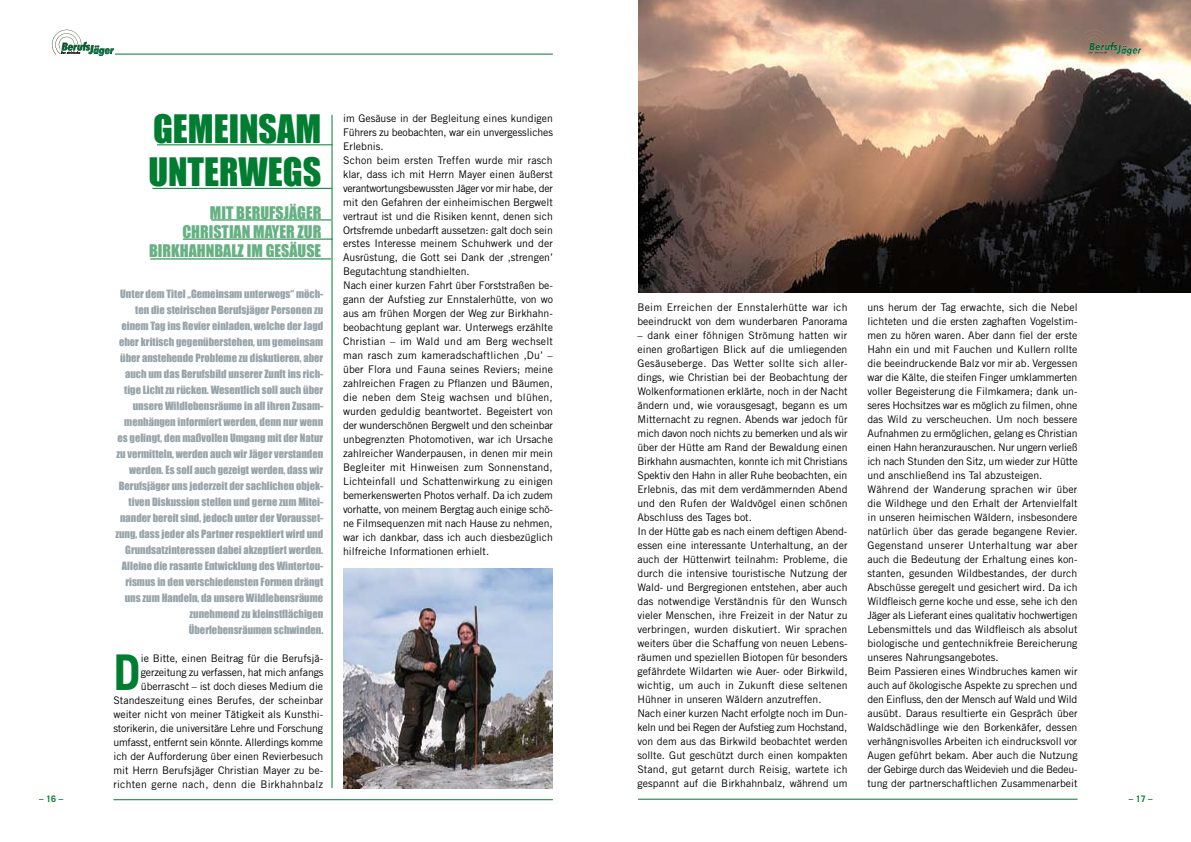
<style>
.page{position:relative;width:1191px;height:842px;background:#fff}
.page>*{position:absolute;margin:0;border:0;box-sizing:border-box;transform-origin:0 0}
.t1{font:700 49.3px "Trade Gothic";color:#007d31}
.t2{font:36px "Impact";color:#007d31}
.t3{font:16px "Impact";color:#66b183}
.t4{font:10.5px/14px "Trade Gothic";color:#000}
.t5{font:10.5px/16px "Impact";color:#97a4ab;text-align:right}
.t6{font:700 9px "Trade Gothic";color:#007d31}
</style>
<div class="page">
<hr style="left:113px;top:799px;width:440px;height:1px;background:#007d31">
<hr style="left:638px;top:799px;width:439px;height:1px;background:#007d31">
<img style="left:638px;top:0;width:553px;height:293px">
<hr style="left:113px;top:54px;width:440px;height:1px;background:#007d31">
<img style="left:52px;top:29px;width:62px;height:28px">
<hr style="left:157px;top:145px;width:175px;height:1px;background:#007d31">
<hr style="left:152px;top:188px;width:180px;height:1px;background:#007d31">
<hr style="left:211px;top:220px;width:120px;height:1px;background:#007d31">
<hr style="left:183px;top:239px;width:149px;height:1px;background:#007d31">
<hr style="left:150px;top:259px;width:181px;height:1px;background:#007d31">
<img style="left:343px;top:569px;width:210px;height:219px">
<hr style="left:332px;top:115px;width:1px;height:673px;background:#007d31">
<img style="left:1079px;top:30px;width:30px;height:24px">
<h2 class="t2" style="left:153px;top:107px;width:37px">Gemei</h2>
<h2 class="t2" style="left:239px;top:107px;width:81px">nsam</h2>
<h2 class="t2" style="left:148px;top:150px;width:76px">unterwegs</h2>
<h3 class="t3" style="left:210px;top:203px;width:96px">mit Berufsjäger</h3>
<h3 class="t3" style="left:182px;top:222px;width:137px">Christian Mayer zur</h3>
<h3 class="t3" style="left:149px;top:241px;width:166px">Bir khahnbalz im Gesäuse</h3>
<p class="t5" style="left:115px;top:285px;width:209px">Unter dem Titel „Gemeinsam unterwegs“ möch&shy;ten die steirischen Berufsjäger Personen zu einem Tag ins Revier einladen, welche der Jagd eher kritisch gegenüberstehen, um gemeinsam über anstehende Probleme zu diskutieren, aber auch um das Berufsbild unserer Zunft ins rich&shy;tige Licht zu rücken. Wesentlich soll auch über unsere Wildlebensräume in all ihren Zusam&shy;menhängen informiert werden, denn nur wenn es gelingt, den maßvollen Umgang mit der Natur zu vermitteln, werden auch wir Jäger verstanden werden. Es soll auch gezeigt werden, dass wir Berufsjäger uns jederzeit der sachlichen objek&shy;tiven Diskussion stellen und gerne zum Mitei&shy;nander bereit sind, jedoch unter der Vorausset&shy;zung, dass jeder als Partner respektiert wird und Grundsatzinteressen dabei akzeptiert werden.<br>Alleine die rasante Entwicklung des Wintertou&shy;rismus in den verschiedensten Formen drängt uns zum Handeln, da unsere Wildlebensräume zunehmend zu kleinstflächigen Überlebensräumen schwinden.</p>
<h1 class="t1" style="left:113px;top:642px;width:29px">D</h1>
<p class="t4" style="left:113px;top:651px;width:211px;text-align:right">ie Bitte, einen Beitrag für die Berufsjä&shy;gerzeitung zu verfassen, hat mich anfangs überrascht – ist doch dieses Medium die Standeszeitung eines Berufes, der scheinbar weiter nicht von meiner Tätigkeit als Kunsthi&shy;storikerin, die universitäre Lehre und Forschung umfasst, entfernt sein könnte. Allerdings komme ich der Aufforderung über einen Revierbesuch mit Herrn Berufsjäger Christian Mayer zu be&shy;richten gerne nach, denn die Birkhahnbalz</p>
<p class="t4" style="left:343px;top:111px;width:211px">im Gesäuse in der Begleitung eines kundigen Führers zu beobachten, war ein unvergessliches Erlebnis.<br>Schon beim ersten Treffen wurde mir rasch klar, dass ich mit Herrn Mayer einen äußerst verantwortungsbewussten Jäger vor mir habe, der mit den Gefahren der einheimischen Bergwelt vertraut ist und die Risiken kennt, denen sich Ortsfremde unbedarft aussetzen: galt doch sein erstes Interesse meinem Schuhwerk und der Ausrüstung, die Gott sei Dank der ‚strengen’ Begutachtung standhielten.<br>Nach einer kurzen Fahrt über Forststraßen be&shy;gann der Aufstieg zur Ennstalerhütte, von wo aus am frühen Morgen der Weg zur Birkhahn&shy;beobachtung geplant war. Unterwegs erzählte Christian – im Wald und am Berg wechselt man rasch zum kameradschaftlichen ‚Du’ – über Flora und Fauna seines Reviers; meine zahlreichen Fragen zu Pflanzen und Bäumen, die neben dem Steig wachsen und blühen, wurden geduldig beantwortet. Begeistert von der wunderschönen Bergwelt und den scheinbar unbegrenzten Photomotiven, war ich Ursache zahlreicher Wanderpausen, in denen mir mein Begleiter mit Hinweisen zum Sonnenstand, Lichteinfall und Schattenwirkung zu einigen bemerkenswerten Photos verhalf. Da ich zudem vorhatte, von meinem Bergtag auch einige schö&shy;ne Filmsequenzen mit nach Hause zu nehmen, war ich dankbar, dass ich auch diesbezüglich hilfreiche Informationen erhielt.</p>
<p class="t4" style="left:637px;top:300px;width:212px">Beim Erreichen der Ennstalerhütte war ich beeindruckt von dem wunderbaren Panorama</p>
<p class="t4" style="left:637px;top:328px;width:212px">– dank einer föhnigen Strömung hatten wir einen großartigen Blick auf die umliegenden Gesäuseberge. Das Wetter sollte sich aller&shy;dings, wie Christian bei der Beobachtung der Wolkenformationen erklärte, noch in der Nacht ändern und, wie vorausgesagt, begann es um Mitternacht zu regnen. Abends war jedoch für mich davon noch nichts zu bemerken und als wir über der Hütte am Rand der Bewaldung einen Birkhahn ausmachten, konnte ich mit Christians Spektiv den Hahn in aller Ruhe beobachten, ein Erlebnis, das mit dem verdämmernden Abend und den Rufen der Waldvögel einen schönen Abschluss des Tages bot.<br>In der Hütte gab es nach einem deftigen Abend&shy;essen eine interessante Unterhaltung, an der auch der Hüttenwirt teilnahm: Probleme, die durch die intensive touristische Nutzung der Wald- und Bergregionen entstehen, aber auch das notwendige Verständnis für den Wunsch vieler Menschen, ihre Freizeit in der Natur zu verbringen, wurden diskutiert. Wir sprachen weiters über die Schaffung von neuen Lebens&shy;räumen und speziellen Biotopen für besonders gefährdete Wildarten wie Auer- oder Birkwild, wichtig, um auch in Zukunft diese seltenen Hühner in unseren Wäldern anzutreffen.<br>Nach einer kurzen Nacht erfolgte noch im Dun&shy;keln und bei Regen der Aufstieg zum Hochstand, von dem aus das Birkwild beobachtet werden sollte. Gut geschützt durch einen kompakten Stand, gut getarnt durch Reisig, wartete ich gespannt auf die Birkhahnbalz, während um</p>
<p class="t4" style="left:867px;top:300px;width:212px">uns herum der Tag erwachte, sich die Nebel lichteten und die ersten zaghaften Vogelstim&shy;men zu hören waren. Aber dann fiel der erste Hahn ein und mit Fauchen und Kullern rollte die beeindruckende Balz vor mir ab. Vergessen war die Kälte, die steifen Finger umklammerten voller Begeisterung die Filmkamera; dank un&shy;seres Hochsitzes war es möglich zu filmen, ohne das Wild zu verscheuchen. Um noch bessere Aufnahmen zu ermöglichen, gelang es Christian einen Hahn heranzurauschen. Nur ungern verließ ich nach Stunden den Sitz, um wieder zur Hütte und anschließend ins Tal abzusteigen.<br>Während der Wanderung sprachen wir über die Wildhege und den Erhalt der Artenvielfalt in unseren heimischen Wäldern, insbesondere natürlich über das gerade begangene Revier.<br>Gegenstand unserer Unterhaltung war aber auch die Bedeutung der Erhaltung eines kon&shy;stanten, gesunden Wildbestandes, der durch Abschüsse geregelt und gesichert wird. Da ich Wildfleisch gerne koche und esse, sehe ich den Jäger als Lieferant eines qualitativ hochwertigen Lebensmittels und das Wildfleisch als absolut biologische und gentechnikfreie Bereicherung unseres Nahrungsangebotes.<br>Beim Passieren eines Windbruches kamen wir auch auf ökologische Aspekte zu sprechen und den Einfluss, den der Mensch auf Wald und Wild ausübt. Daraus resultierte ein Gespräch über Waldschädlinge wie den Borkenkäfer, dessen verhängnisvolles Arbeiten ich eindrucksvoll vor Augen geführt bekam. Aber auch die Nutzung der Gebirge durch das Weidevieh und die Bedeu&shy;tung der partnerschaftlichen Zusammenarbeit</p>
<p class="t6" style="left:39px;top:793px;width:26px">– 16 –</p>
<p class="t6" style="left:1128px;top:793px;width:26px">– 17 –</p>
</div>
